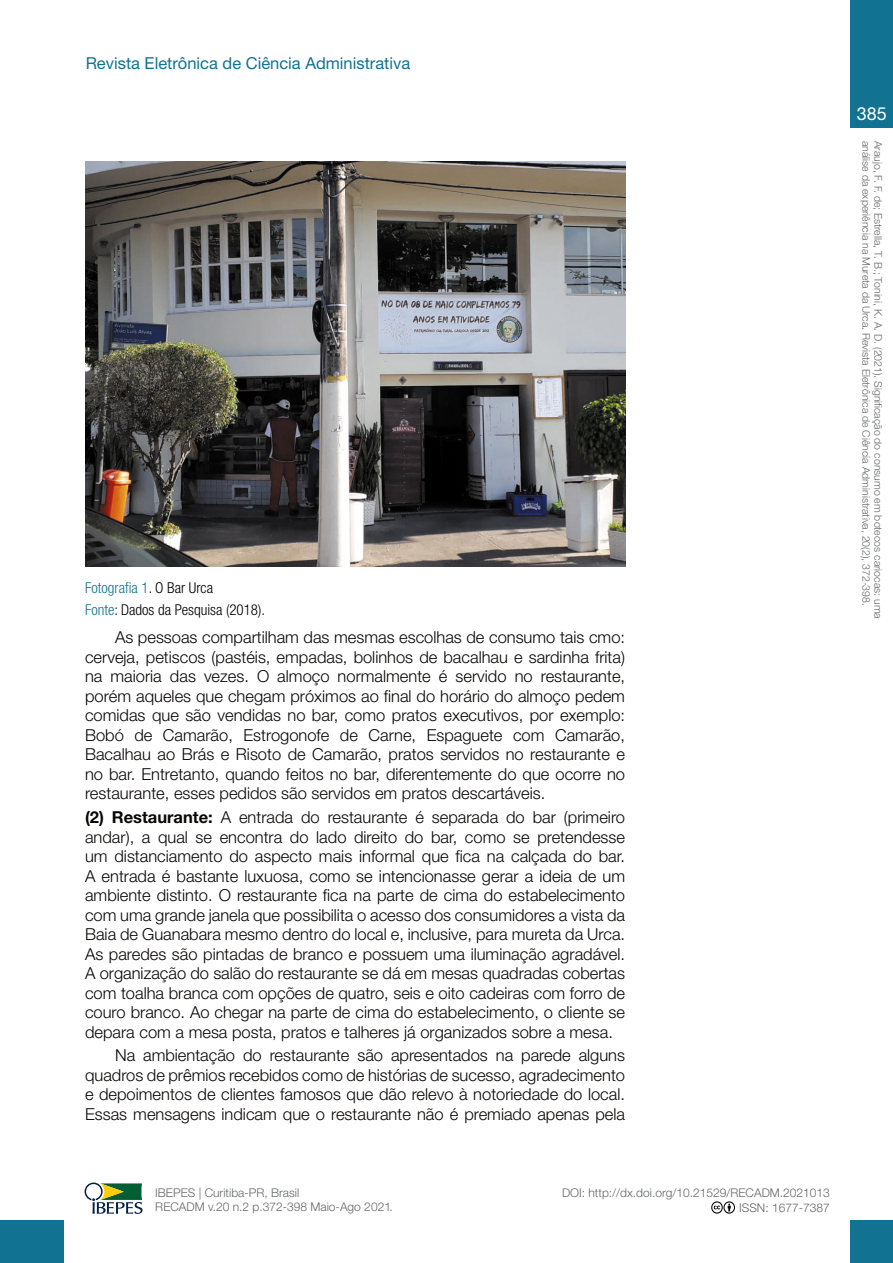
<style>
.page{position:relative;width:893px;height:1263px;background:#fff}
.page>*{position:absolute;margin:0;border:0;box-sizing:border-box;transform-origin:0 0}
.t1{font:18px "Helvetica Neue";color:#fff}
.Corpo_texto{font:300 16.5px/19.5px "Helvetica Neue";color:#090706;text-align:justify}
.t2{font:16.5px "Helvetica Neue";color:#127291}
.Figura_e_fonte{font:300 condensed 15px "Helvetica Neue";color:#000}
.Figura_e_fonte-2{font:300 condensed 15px "Helvetica Neue";color:#127291}
.t3{font:300 12px/14.4px "Helvetica Neue";color:#656666;text-align:right}
.t4{font:300 10.5px "Helvetica Neue";color:#656666}
.s1{color:#000}
.s2{color:#127291}
.s3{font-weight:700}
</style>
<div class="page">
<div style="left:850px;top:0;width:43px;height:128px;background:#127291"></div>
<div style="left:0;top:1220px;width:64px;height:43px;background:#127291"></div>
<div style="left:850px;top:1220px;width:43px;height:43px;background:#127291"></div>
<svg style="left:85px;top:1182px;width:58px;height:32px"></svg>
<svg style="left:711px;top:1201px;width:24px;height:12px"></svg>
<img style="left:85px;top:162px;width:540px;height:405px">
<p class="t2" style="left:86px;top:54px;width:326px">Revista Eletrônica de Ciência Administrativa</p>
<p class="Figura_e_fonte-2" style="left:85px;top:579px;width:130px">Fotografia 1<span class="s1">. O Bar Urca</span></p>
<p class="Figura_e_fonte" style="left:85px;top:601px;width:182px"><span class="s2">Fonte</span>: Dados da Pesquisa (2018).</p>
<p class="Corpo_texto" style="left:85px;top:627px;width:542px;text-indent:30px">As pessoas compartilham das mesmas escolhas de consumo tais cmo: cerveja, petiscos (pastéis, empadas, bolinhos de bacalhau e sardinha frita) na maioria das vezes. O almoço normalmente é servido no restaurante, porém aqueles que chegam próximos ao final do horário do almoço pedem comidas que são vendidas no bar, como pratos executivos, por exemplo:<br>Bobó de Camarão, Estrogonofe de Carne, Espaguete com Camarão, Bacalhau ao Brás e Risoto de Camarão, pratos servidos no restaurante e no bar. Entretanto, quando feitos no bar, diferentemente do que ocorre no restaurante, esses pedidos são servidos em pratos descartáveis.</p>
<p class="Corpo_texto" style="left:85px;top:807px;width:542px"><span class="s3">(2) Restaurante:</span> A entrada do restaurante é separada do bar (primeiro andar), a qual se encontra do lado direito do bar, como se pretendesse um distanciamento do aspecto mais informal que fica na calçada do bar.<br>A entrada é bastante luxuosa, como se intencionasse gerar a ideia de um ambiente distinto. O restaurante fica na parte de cima do estabelecimento com uma grande janela que possibilita o acesso dos consumidores a vista da Baia de Guanabara mesmo dentro do local e, inclusive, para mureta da Urca.<br>As paredes são pintadas de branco e possuem uma iluminação agradável.<br>A organização do salão do restaurante se dá em mesas quadradas cobertas com toalha branca com opções de quatro, seis e oito cadeiras com forro de couro branco. Ao chegar na parte de cima do estabelecimento, o cliente se depara com a mesa posta, pratos e talheres já organizados sobre a mesa.</p>
<p class="Corpo_texto" style="left:85px;top:1045px;width:542px;text-indent:30px">Na ambientação do restaurante são apresentados na parede alguns quadros de prêmios recebidos como de histórias de sucesso, agradecimento e depoimentos de clientes famosos que dão relevo à notoriedade do local.<br>Essas mensagens indicam que o restaurante não é premiado apenas pela</p>
<p class="t3" style="left:155px;top:1185px;width:239px;text-align:left">IBEPES | Curitiba-PR, Brasil<br>RECADM v.20 n.2 p.372-398 Maio-Ago 2021.</p>
<p class="t3" style="left:562px;top:1186px;width:269px">DOI: http://dx.doi.org/10.21529/RECADM.2021013<br>ISSN: 1677-7387</p>
<p class="t1" style="left:857px;top:103px;width:32px">385</p>
<p class="t4" style="left:873px;top:141px;width:467px;rotate:90deg">análise da experiência na Mureta da Urca. Revista Eletrônica de Ciência Administrativa, 20(2), 372-398.</p>
<p class="t4" style="left:885px;top:141px;width:479px;rotate:90deg">Araujo, F. F. de; Estrella, T. B.; Tonini, K. A. D. (2021). Significação do consumo em botecos cariocas: uma</p>
</div>
